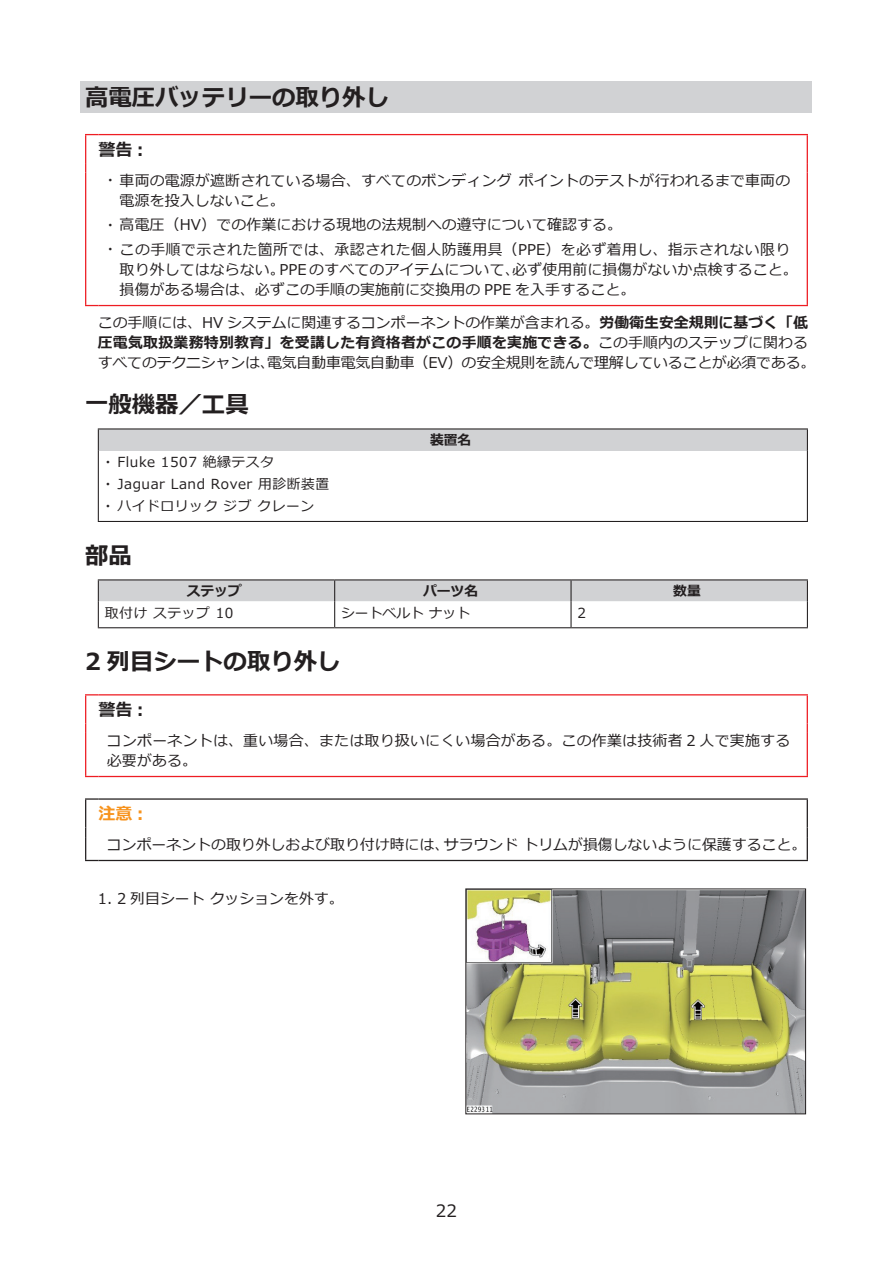
<style>
.page{position:relative;width:893px;height:1263px;background:#fff}
.page>*{position:absolute;margin:0;border:0;box-sizing:border-box;transform-origin:0 0}
.t1{font:700 23.4px "Meiryo";color:#231f20}
.t2{font:700 16.95px "Meiryo";color:#231f20}
.t3{font:700 16.95px "Meiryo";color:#f7931d}
.t4{font:16.95px "Meiryo";color:#231f20}
.t5{font:14.85px/20.2px "Meiryo";letter-spacing:.01em;color:#231f20}
.t6{font:14.85px/24.5px "Meiryo";letter-spacing:.03em;color:#231f20}
.t7{font:14.85px "Meiryo";letter-spacing:-.01em;color:#231f20}
.t8{font:700 14.85px "Meiryo";letter-spacing:.02em;color:#231f20}
.t9{font:13.8px/22.4px "Meiryo";letter-spacing:.04em;color:#231f20}
.t10{font:700 13.8px "Meiryo";color:#231f20}
.t11{font:13.8px "Meiryo";color:#231f20}
.s1{font-size:13.8px}
.s2{font-weight:700}
.s3{font-weight:400}
</style>
<div class="page">
<div style="left:81px;top:81px;width:731px;height:32px;background:#d1d2d4"></div>
<svg style="left:86px;top:135px;width:721px;height:170px"></svg>
<hr style="left:98px;top:134px;width:710px;height:1px;background:#ee1d23">
<svg style="left:85px;top:134px;width:13px;height:39px"></svg>
<svg style="left:807px;top:135px;width:1px;height:38px"></svg>
<hr style="left:85px;top:173px;width:1px;height:132px;background:#ee1d23">
<hr style="left:807px;top:173px;width:1px;height:132px;background:#ee1d23">
<svg style="left:85px;top:305px;width:13px;height:1px"></svg>
<hr style="left:98px;top:305px;width:710px;height:1px;background:#ee1d23">
<div style="left:98px;top:429px;width:709px;height:21px;background:#d1d2d4"></div>
<hr style="left:98px;top:428px;width:710px;height:1px;background:#231f20">
<svg style="left:98px;top:429px;width:1px;height:21px"></svg>
<svg style="left:807px;top:429px;width:1px;height:21px"></svg>
<hr style="left:98px;top:450px;width:1px;height:71px;background:#231f20">
<hr style="left:807px;top:450px;width:1px;height:71px;background:#231f20">
<hr style="left:98px;top:521px;width:710px;height:1px;background:#231f20">
<hr style="left:98px;top:579px;width:237px;height:1px;background:#231f20">
<hr style="left:335px;top:579px;width:236px;height:1px;background:#231f20">
<hr style="left:571px;top:579px;width:237px;height:1px;background:#231f20">
<svg style="left:98px;top:580px;width:710px;height:47px"></svg>
<hr style="left:98px;top:627px;width:237px;height:1px;background:#231f20">
<hr style="left:335px;top:627px;width:236px;height:1px;background:#231f20">
<hr style="left:571px;top:627px;width:237px;height:1px;background:#231f20">
<svg style="left:86px;top:695px;width:721px;height:81px"></svg>
<hr style="left:98px;top:694px;width:710px;height:1px;background:#ee1d23">
<svg style="left:85px;top:694px;width:13px;height:39px"></svg>
<svg style="left:807px;top:695px;width:1px;height:38px"></svg>
<hr style="left:85px;top:733px;width:1px;height:43px;background:#ee1d23">
<hr style="left:807px;top:733px;width:1px;height:43px;background:#ee1d23">
<svg style="left:85px;top:776px;width:13px;height:1px"></svg>
<hr style="left:98px;top:776px;width:710px;height:1px;background:#ee1d23">
<svg style="left:85px;top:798px;width:723px;height:63px"></svg>
<hr style="left:98px;top:860px;width:710px;height:1px;background:#231f20">
<img style="left:468px;top:891px;width:336px;height:221px">
<div style="left:466px;top:889px;width:340px;height:225px;border:1px solid #231f20"></div>
<h1 class="t1" style="left:85px;top:81px;width:306px">高電圧バッテリーの取り外し</h1>
<p class="t2" style="left:98px;top:137px;width:47px">警告:</p>
<p class="t5" style="left:120px;top:171px;width:394px;text-indent:-16px"><span class="s1">・</span>車両の電源が遮断されている場合、すべてのボンディング電源を投入しないこと。</p>
<p class="t6" style="left:103px;top:214px;width:688px"><span class="s1">・</span>高電圧（HV）での作業における現地の法規制への遵守について確認する。<br><span class="s1">・</span>この手順で示された箇所では、承認された個人防護用具（PPE）を必ず着用し、指示されない限り</p>
<p class="t5" style="left:512px;top:260px;width:287px">必ず使用前に損傷がないか点検すること。</p>
<p class="t5" style="left:519px;top:171px;width:273px">ポイントのテストが行われるまで車両の</p>
<p class="t5" style="left:120px;top:260px;width:517px">取り外してはならない。<br>損傷がある場合は、必ずこの手順の実施前に交換用の PPE を入手すること。</p>
<p class="t5" style="left:98px;top:313px;width:712px">この手順には、HV システムに関連するコンポーネントの作業が含まれる。<span class="s2">労働衛生安全規則に基づく「低</span></p>
<p class="t8" style="left:98px;top:332px;width:712px">圧電気取扱業務特別教育」を受講した有資格者がこの手順を実施できる。<span class="s3">この手順内のステップに関わる</span></p>
<p class="t7" style="left:267px;top:352px;width:550px">電気自動車電気自動車（EV）の安全規則を読んで理解していることが必須である。</p>
<p class="t5" style="left:280px;top:260px;width:242px">PPE のすべてのアイテムについて、</p>
<p class="t7" style="left:98px;top:352px;width:178px">すべてのテクニシャンは、</p>
<h1 class="t1" style="left:85px;top:388px;width:165px">一般機器／工具</h1>
<p class="t9" style="left:101px;top:451px;width:230px">・Fluke 1507 絶縁テスタ・Jaguar Land Rover 用診断装置・ハイドロリックジブクレーン</p>
<h1 class="t1" style="left:85px;top:539px;width:48px">部品</h1>
<p class="t10" style="left:187px;top:581px;width:57px">ステップ</p>
<p class="t10" style="left:430px;top:430px;width:43px">装置名</p>
<p class="t10" style="left:423px;top:581px;width:57px">パーツ名</p>
<p class="t10" style="left:673px;top:581px;width:29px">数量</p>
<p class="t9" style="left:105px;top:602px;width:130px">取付けステップ 10</p>
<h1 class="t1" style="left:85px;top:645px;width:257px">2 列目シートの取り外し</h1>
<p class="t2" style="left:98px;top:698px;width:47px">警告:</p>
<p class="t5" style="left:107px;top:731px;width:685px">コンポーネントは、重い場合、または取り扱いにくい場合がある。この作業は技術者 2 人で実施する必要がある。</p>
<p class="t3" style="left:98px;top:802px;width:47px">注意:</p>
<p class="t5" style="left:444px;top:835px;width:364px">サラウンドトリムが損傷しないように保護すること。</p>
<p class="t11" style="left:341px;top:603px;width:131px">シートベルトナット</p>
<p class="t9" style="left:577px;top:602px;width:10px">2</p>
<p class="t5" style="left:107px;top:835px;width:344px">コンポーネントの取り外しおよび取り付け時には、</p>
<p class="t5" style="left:98px;top:889px;width:247px">1. 2 列目シートクッションを外す。</p>
<p class="t4" style="left:436px;top:1199px;width:23px">22</p>
</div>
